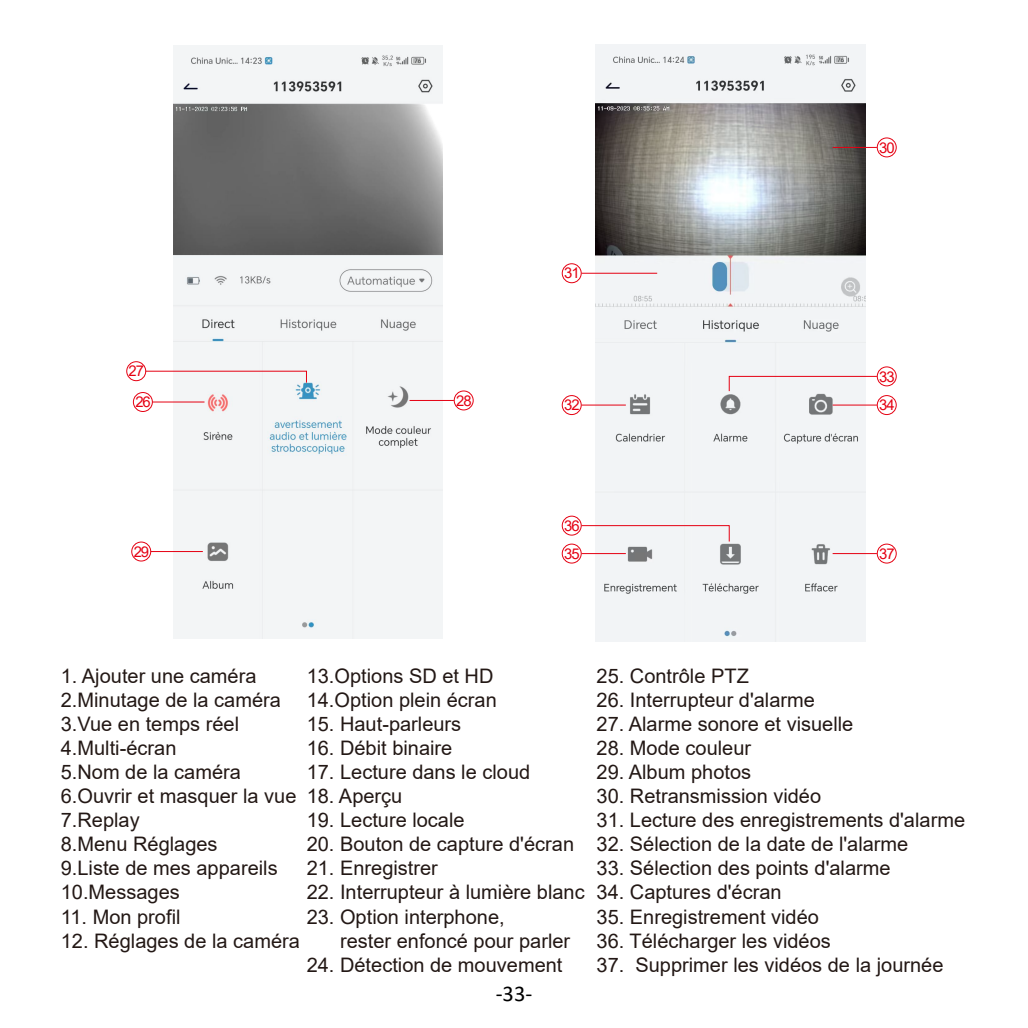
<style>
.page{position:relative;width:1028px;height:1028px;background:#fff}
.page>*{position:absolute;margin:0;border:0;box-sizing:border-box;transform-origin:0 0}
.t1{font:22.5px "Calibri";color:#000}
.t2{font:20px/24px "Arial";color:#231815}
.t3{font:14.75px/28px "Arial";letter-spacing:-.075em;color:#e50012}
</style>
<div class="page">
<img style="left:595px;top:44px;width:270px;height:597px">
<img style="left:173px;top:45px;width:269px;height:594px">
<hr style="left:152px;top:401px;width:52px;height:1px;background:#e50012">
<div style="left:133px;top:392px;width:20px;height:20px;border:1px solid #e50012;border-radius:50%"></div>
<hr style="left:151px;top:551px;width:52px;height:1px;background:#e50012">
<div style="left:131px;top:541px;width:20px;height:20px;border:1px solid #e50012;border-radius:50%"></div>
<hr style="left:409px;top:400px;width:45px;height:1px;background:#e50012">
<div style="left:454px;top:390px;width:19px;height:20px;border:1px solid #e50012;border-radius:50%"></div>
<hr style="left:832px;top:147px;width:45px;height:1px;background:#e50012">
<div style="left:877px;top:138px;width:19px;height:19px;border:1px solid #e50012;border-radius:50%"></div>
<hr style="left:832px;top:404px;width:45px;height:1px;background:#e50012">
<div style="left:877px;top:395px;width:19px;height:20px;border:1px solid #e50012;border-radius:50%"></div>
<hr style="left:832px;top:553px;width:45px;height:1px;background:#e50012">
<div style="left:877px;top:544px;width:19px;height:19px;border:1px solid #e50012;border-radius:50%"></div>
<hr style="left:581px;top:404px;width:45px;height:1px;background:#e50012">
<div style="left:562px;top:395px;width:19px;height:20px;border:1px solid #e50012;border-radius:50%"></div>
<svg style="left:580px;top:524px;width:150px;height:18px"></svg>
<div style="left:562px;top:516px;width:19px;height:19px;border:1px solid #e50012;border-radius:50%"></div>
<hr style="left:581px;top:553px;width:45px;height:1px;background:#e50012">
<div style="left:562px;top:544px;width:19px;height:19px;border:1px solid #e50012;border-radius:50%"></div>
<hr style="left:581px;top:273px;width:76px;height:1px;background:#e50012">
<div style="left:562px;top:263px;width:19px;height:20px;border:1px solid #e50012;border-radius:50%"></div>
<svg style="left:728px;top:375px;width:149px;height:17px"></svg>
<div style="left:877px;top:366px;width:19px;height:20px;border:1px solid #e50012;border-radius:50%"></div>
<svg style="left:145px;top:370px;width:162px;height:13px"></svg>
<div style="left:126px;top:361px;width:20px;height:20px;border:1px solid #e50012;border-radius:50%"></div>
<p class="t3" style="left:879px;top:133px;width:17px">30</p>
<p class="t3" style="left:564px;top:259px;width:17px">31</p>
<p class="t3" style="left:128px;top:357px;width:17px">27</p>
<p class="t3" style="left:879px;top:362px;width:17px">33</p>
<p class="t3" style="left:135px;top:388px;width:17px">26</p>
<p class="t3" style="left:456px;top:386px;width:17px">28</p>
<p class="t3" style="left:564px;top:391px;width:17px">32</p>
<p class="t3" style="left:879px;top:391px;width:17px">34</p>
<p class="t3" style="left:134px;top:537px;width:17px">29</p>
<p class="t3" style="left:564px;top:511px;width:17px">36<br>35</p>
<p class="t3" style="left:879px;top:539px;width:17px">37</p>
<p class="t2" style="left:61px;top:664px;width:237px">1. Ajouter une caméra<br>2.Minutage de la caméra<br>3.Vue en temps réel<br>4.Multi-écran<br>5.Nom de la caméra<br>6.Ouvrir et masquer la vue<br>7.Replay<br>8.Menu Réglages<br>9.Liste de mes appareils<br>10.Messages</p>
<p class="t2" style="left:61px;top:904px;width:121px">11. Mon profil</p>
<p class="t2" style="left:61px;top:928px;width:240px">12. Réglages de la caméra</p>
<p class="t2" style="left:307px;top:664px;width:192px">13.Options SD et HD<br>14.Option plein écran</p>
<p class="t2" style="left:307px;top:712px;width:156px">15. Haut-parleurs</p>
<p class="t2" style="left:307px;top:736px;width:147px">16. Débit binaire</p>
<p class="t2" style="left:307px;top:760px;width:225px">17. Lecture dans le cloud</p>
<p class="t2" style="left:307px;top:784px;width:97px">18. Aperçu</p>
<p class="t2" style="left:307px;top:808px;width:159px">19. Lecture locale</p>
<p class="t2" style="left:307px;top:832px;width:269px">20. Bouton de capture d'écran</p>
<p class="t2" style="left:307px;top:856px;width:133px">21. Enregistrer</p>
<p class="t2" style="left:307px;top:880px;width:279px">22. Interrupteur à lumière blanc</p>
<p class="t2" style="left:340px;top:904px;width:232px;text-indent:-33px">23. Option interphone,<br>rester enfoncé pour parler</p>
<p class="t2" style="left:307px;top:952px;width:257px">24. Détection de mouvement</p>
<p class="t1" style="left:495px;top:978px;width:38px">-33-</p>
<p class="t2" style="left:596px;top:664px;width:154px">25. Contrôle PTZ</p>
<p class="t2" style="left:596px;top:688px;width:220px">26. Interrupteur d'alarme</p>
<p class="t2" style="left:596px;top:712px;width:258px">27. Alarme sonore et visuelle</p>
<p class="t2" style="left:596px;top:736px;width:156px">28. Mode couleur</p>
<p class="t2" style="left:596px;top:760px;width:156px">29. Album photos</p>
<p class="t2" style="left:596px;top:784px;width:226px">30. Retransmission vidéo</p>
<p class="t2" style="left:596px;top:808px;width:370px">31. Lecture des enregistrements d'alarme</p>
<p class="t2" style="left:596px;top:832px;width:313px">32. Sélection de la date de l'alarme</p>
<p class="t2" style="left:596px;top:856px;width:295px">33. Sélection des points d'alarme</p>
<p class="t2" style="left:596px;top:880px;width:187px">34. Captures d'écran</p>
<p class="t2" style="left:596px;top:904px;width:224px">35. Enregistrement vidéo</p>
<p class="t2" style="left:596px;top:928px;width:236px">36. Télécharger les vidéos</p>
<p class="t2" style="left:596px;top:952px;width:348px">37. Supprimer les vidéos de la journée</p>
</div>
